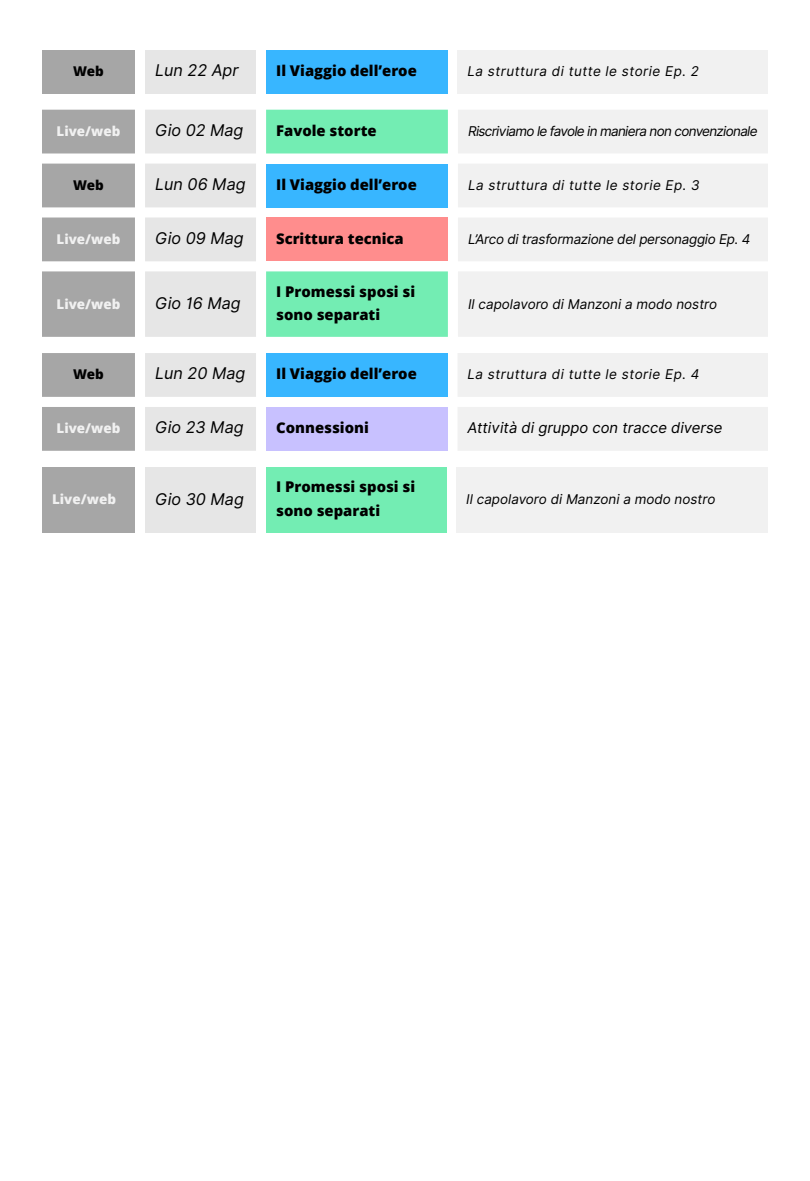
<style>
.page{position:relative;width:810px;height:1181px;background:#fff}
.page>*{position:absolute;margin:0;border:0;box-sizing:border-box;transform-origin:0 0}
.t1{font:italic 16.2px "Inter";color:#000}
.t2{font:800 14.85px/23.2px "Open Sans";color:#000}
.t3{font:italic 14.85px "Inter";color:#000}
.t4{font:italic 13.5px "Inter";letter-spacing:.035em;color:#000}
.t5{font:italic 13.5px "Inter";color:#000}
.t6{font:italic 13.5px "Inter";letter-spacing:-.05em;color:#000}
.t7{font:800 13.5px "Open Sans";color:#f1f1f1}
.t8{font:italic 13.5px "Inter";letter-spacing:-.02em;color:#000}
.t9{font:800 13.5px "Open Sans";color:#000}
</style>
<div class="page">
<div style="left:42px;top:50px;width:93px;height:44px;background:#a6a6a6"></div>
<div style="left:145px;top:50px;width:111px;height:44px;background:#e6e6e6"></div>
<div style="left:266px;top:50px;width:181px;height:44px;background:#38b6ff"></div>
<div style="left:458px;top:50px;width:310px;height:44px;background:#f1f1f1"></div>
<svg style="left:42px;top:110px;width:93px;height:227px;background:#b1b1b1"></svg>
<svg style="left:145px;top:110px;width:111px;height:227px;background:#e9e9e9"></svg>
<svg style="left:266px;top:110px;width:182px;height:227px;fill:#73edb3"></svg>
<svg style="left:458px;top:110px;width:310px;height:227px;fill:#f1f1f1"></svg>
<div style="left:266px;top:164px;width:182px;height:43px;background:#38b6ff"></div>
<div style="left:266px;top:217px;width:182px;height:44px;background:#ff8d8d"></div>
<svg style="left:42px;top:353px;width:93px;height:98px;background:#afafaf"></svg>
<svg style="left:145px;top:353px;width:111px;height:98px;background:#e8e8e8"></svg>
<div style="left:266px;top:353px;width:181px;height:44px;background:#38b6ff"></div>
<svg style="left:458px;top:353px;width:310px;height:98px"></svg>
<div style="left:266px;top:407px;width:181px;height:44px;background:#c8c1ff"></div>
<div style="left:42px;top:467px;width:93px;height:65px;background:#a6a6a6"></div>
<div style="left:145px;top:467px;width:111px;height:65px;background:#e6e6e6"></div>
<div style="left:266px;top:467px;width:180px;height:65px;background:#73edb3"></div>
<div style="left:456px;top:467px;width:312px;height:65px;background:#f1f1f1"></div>
<p class="t9" style="left:73px;top:62px;width:32px">Web</p>
<p class="t1" style="left:155px;top:61px;width:85px">Lun 22 Apr</p>
<p class="t2" style="left:276px;top:59px;width:142px">Il Viaggio dell’eroe</p>
<p class="t4" style="left:468px;top:63px;width:233px">La struttura di tutte le storie Ep. 2</p>
<p class="t7" style="left:57px;top:121px;width:65px">Live/web</p>
<p class="t1" style="left:155px;top:120px;width:90px">Gio 02 Mag</p>
<p class="t2" style="left:276px;top:118px;width:102px">Favole storte</p>
<p class="t6" style="left:468px;top:123px;width:291px">Riscriviamo le favole in maniera non convenzionale</p>
<p class="t9" style="left:73px;top:175px;width:32px">Web</p>
<p class="t1" style="left:155px;top:174px;width:92px">Lun 06 Mag</p>
<p class="t2" style="left:276px;top:172px;width:142px">Il Viaggio dell’eroe</p>
<p class="t4" style="left:468px;top:177px;width:233px">La struttura di tutte le storie Ep. 3</p>
<p class="t7" style="left:57px;top:229px;width:65px">Live/web</p>
<p class="t1" style="left:155px;top:228px;width:90px">Gio 09 Mag</p>
<p class="t2" style="left:276px;top:226px;width:129px">Scrittura tecnica</p>
<p class="t8" style="left:468px;top:231px;width:284px">L’Arco di trasformazione del personaggio Ep. 4</p>
<p class="t7" style="left:57px;top:294px;width:65px">Live/web</p>
<p class="t1" style="left:155px;top:293px;width:87px">Gio 16 Mag</p>
<p class="t2" style="left:276px;top:279px;width:141px">I Promessi sposi si sono separati</p>
<p class="t5" style="left:468px;top:296px;width:251px">Il capolavoro di Manzoni a modo nostro</p>
<p class="t9" style="left:73px;top:365px;width:32px">Web</p>
<p class="t1" style="left:155px;top:364px;width:92px">Lun 20 Mag</p>
<p class="t2" style="left:276px;top:362px;width:142px">Il Viaggio dell’eroe</p>
<p class="t4" style="left:468px;top:366px;width:233px">La struttura di tutte le storie Ep. 4</p>
<p class="t7" style="left:57px;top:419px;width:65px">Live/web</p>
<p class="t1" style="left:155px;top:417px;width:90px">Gio 23 Mag</p>
<p class="t2" style="left:276px;top:416px;width:94px">Connessioni</p>
<p class="t3" style="left:468px;top:419px;width:256px">Attività di gruppo con tracce diverse</p>
<p class="t7" style="left:52px;top:489px;width:65px">Live/web</p>
<p class="t1" style="left:155px;top:489px;width:90px">Gio 30 Mag</p>
<p class="t2" style="left:276px;top:475px;width:141px">I Promessi sposi si sono separati</p>
<p class="t5" style="left:466px;top:490px;width:251px">Il capolavoro di Manzoni a modo nostro</p>
</div>
